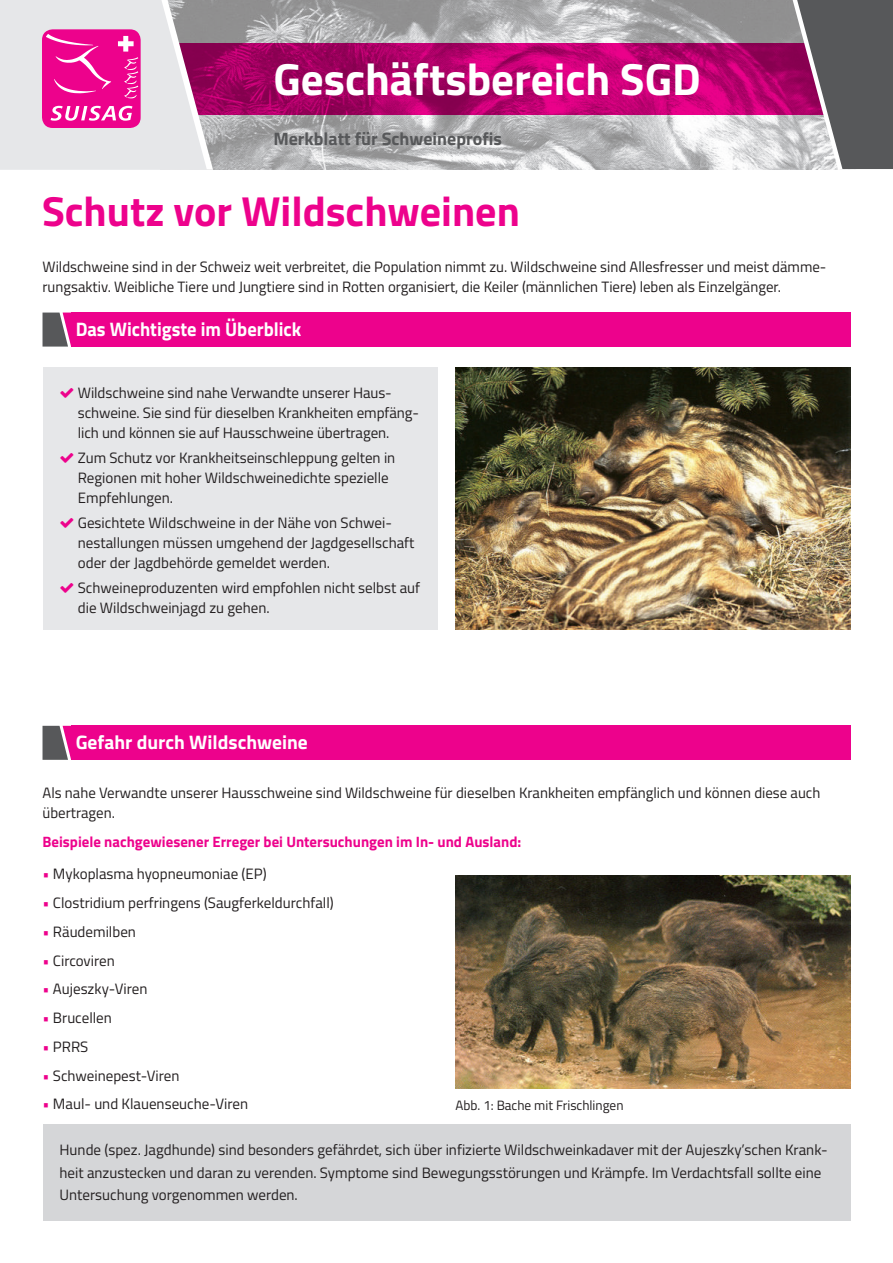
<style>
.page{position:relative;width:893px;height:1263px;background:#fff}
.page>*{position:absolute;margin:0;border:0;box-sizing:border-box;transform-origin:0 0}
.t1{font:700 45px "Titillium Web";color:#fff}
.t2{font:700 42px "Titillium Web";color:#ed028c}
.t3{font:700 19.5px "Titillium Web";color:#fff;scale:.95 1}
.t4{font:700 19.5px "Titillium Web";color:#fff}
.t5{font:700 18px "Titillium Web";color:#57585a}
.t6{font:15px/20.2px "Titillium Web";color:#231f20}
.t7{font:700 15px "Titillium Web";color:#ed028c}
.t8{font:13.5px "Titillium Web";color:#231f20}
.s1{color:#ed028c}
</style>
<div class="page">
<img style="left:213px;top:0;width:573px;height:169px">
<svg style="left:213px;top:43px;width:573px;height:71px;background:#b4006b"></svg>
<svg style="left:786px;top:0;width:107px;height:170px;background:#776773"></svg>
<svg style="left:0;top:0;width:213px;height:170px;background:#e0a4c9"></svg>
<div style="left:43px;top:368px;width:394px;height:262px;background:#e6e7e9"></div>
<svg style="left:43px;top:313px;width:28px;height:34px"></svg>
<div style="left:71px;top:313px;width:779px;height:34px;background:#ed028c"></div>
<img style="left:455px;top:368px;width:395px;height:262px">
<svg style="left:43px;top:726px;width:28px;height:34px"></svg>
<div style="left:71px;top:726px;width:779px;height:34px;background:#ed028c"></div>
<img style="left:455px;top:875px;width:395px;height:213px">
<div style="left:43px;top:1124px;width:807px;height:96px;background:#d5d6d8"></div>
<h1 class="t1" style="left:273px;top:55px;width:429px">Geschäftsbereich SGD</h1>
<p class="t5" style="left:273px;top:129px;width:230px">Merkblatt für Schweineprofis</p>
<h2 class="t2" style="left:42px;top:189px;width:479px">Schutz vor Wildschweinen</h2>
<p class="t6" style="left:43px;top:258px;width:785px">Wildschweine sind in der Schweiz weit verbreitet, die Population nimmt zu. Wildschweine sind Allesfresser und meist dämme&shy;rungsaktiv. Weibliche Tiere und Jungtiere sind in Rotten organisiert, die Keiler (männlichen Tiere) leben als Einzelgänger.</p>
<h3 class="t3" style="left:76px;top:319px;width:239px">Das Wichtigste im Überblick</h3>
<p class="t6" style="left:78px;top:384px;width:343px">Wildschweine sind nahe Verwandte unserer Haus&shy;schweine. Sie sind für dieselben Krankheiten empfäng&shy;lich und können sie auf Hausschweine übertragen.</p>
<p class="t6" style="left:78px;top:449px;width:319px">Zum Schutz vor Krankheitseinschleppung gelten in<br>Regionen mit hoher Wildschweinedichte spezielle<br>Empfehlungen.</p>
<p class="t6" style="left:78px;top:514px;width:338px">Gesichtete Wildschweine in der Nähe von Schwei&shy;nestallungen müssen umgehend der Jagdgesellschaft oder der Jagdbehörde gemeldet werden.</p>
<p class="t6" style="left:78px;top:579px;width:344px">Schweineproduzenten wird empfohlen nicht selbst auf die Wildschweinjagd zu gehen.</p>
<h3 class="t4" style="left:76px;top:732px;width:234px">Gefahr durch Wildschweine</h3>
<p class="t6" style="left:43px;top:784px;width:779px">Als nahe Verwandte unserer Hausschweine sind Wildschweine für dieselben Krankheiten empfänglich und können diese auch übertragen.</p>
<p class="t7" style="left:43px;top:833px;width:480px">Beispiele nachgewiesener Erreger bei Untersuchungen im In- und Ausland:</p>
<p class="t6" style="left:43px;top:865px;width:226px"><span class="s1">•</span> Mykoplasma hyopneumoniae (EP)</p>
<p class="t6" style="left:43px;top:894px;width:293px"><span class="s1">•</span> Clostridium perfringens (Saugferkeldurchfall)</p>
<p class="t6" style="left:43px;top:923px;width:95px"><span class="s1">•</span> Räudemilben</p>
<p class="t6" style="left:43px;top:951px;width:74px"><span class="s1">•</span> Circoviren</p>
<p class="t6" style="left:43px;top:980px;width:106px"><span class="s1">•</span> Aujeszky-Viren</p>
<p class="t6" style="left:43px;top:1009px;width:71px"><span class="s1">•</span> Brucellen</p>
<p class="t6" style="left:43px;top:1038px;width:47px"><span class="s1">•</span> PRRS</p>
<p class="t6" style="left:43px;top:1066px;width:139px"><span class="s1">•</span> Schweinepest-Viren</p>
<p class="t6" style="left:43px;top:1095px;width:207px"><span class="s1">•</span> Maul- und Klauenseuche-Viren</p>
<p class="t8" style="left:455px;top:1100px;width:170px">Abb. 1: Bache mit Frischlingen</p>
<p class="t6" style="left:60px;top:1140px;width:769px;line-height:22.5px">Hunde (spez. Jagdhunde) sind besonders gefährdet, sich über infizierte Wildschweinkadaver mit der Aujeszky’schen Krank&shy;heit anzustecken und daran zu verenden. Symptome sind Bewegungsstörungen und Krämpfe. Im Verdachtsfall sollte eine<br>Untersuchung vorgenommen werden.</p>
</div>
